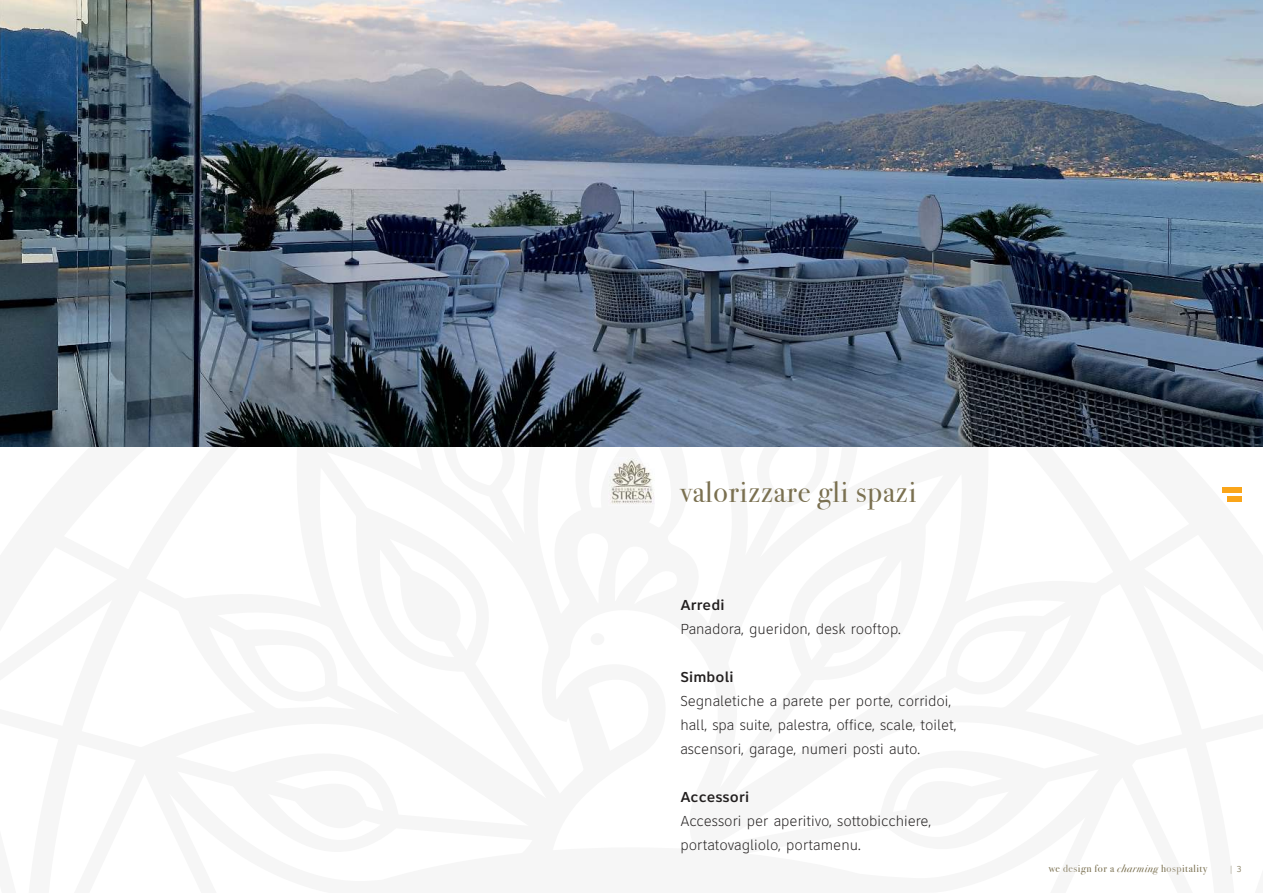
<style>
.page{position:relative;width:1263px;height:893px;background:#fff}
.page>*{position:absolute;margin:0;border:0;box-sizing:border-box;transform-origin:0 0}
.t1{font:30px "Bodoni Svty Two OSITCTT";letter-spacing:.03em;color:#7a7050}
.t2{font:100 15px/24px "Clearview One";color:#221f1f}
.t3{font:500 15px "Clearview One";color:#221f1f}
.t4{font:10.5px "Bodoni Svty Two OSITCTT";letter-spacing:.05em;color:#796f4f}
.t5{font:300 9px "Clearview One";color:#796f4f}
.s1{font-style:italic}
</style>
<div class="page">
<img style="left:0;top:0;width:1263px;height:446px">
<img style="left:608px;top:457px;width:47px;height:47px">
<div style="left:1222px;top:488px;width:20px;height:5px;background:#faa519"></div>
<div style="left:1227px;top:496px;width:15px;height:6px;background:#faa519"></div>
<h1 class="t1" style="left:680px;top:480px;width:237px">valorizzare gli spazi</h1>
<p class="t3" style="left:680px;top:596px;width:46px">Arredi</p>
<p class="t2" style="left:680px;top:619px;width:222px">Panadora, gueridon, desk rooftop.</p>
<p class="t3" style="left:680px;top:668px;width:55px">Simboli</p>
<p class="t2" style="left:680px;top:691px;width:278px">Segnaletiche a parete per porte, corridoi, hall, spa suite, palestra, office, scale, toilet, ascensori, garage, numeri posti auto.</p>
<p class="t3" style="left:680px;top:788px;width:70px">Accessori</p>
<p class="t2" style="left:680px;top:811px;width:252px">Accessori per aperitivo, sottobicchiere, portatovagliolo, portamenu.</p>
<p class="t4" style="left:1049px;top:864px;width:160px">we design for a <span class="s1">charming</span> hospitality</p>
<p class="t5" style="left:1230px;top:865px;width:13px">| 3</p>
</div>
